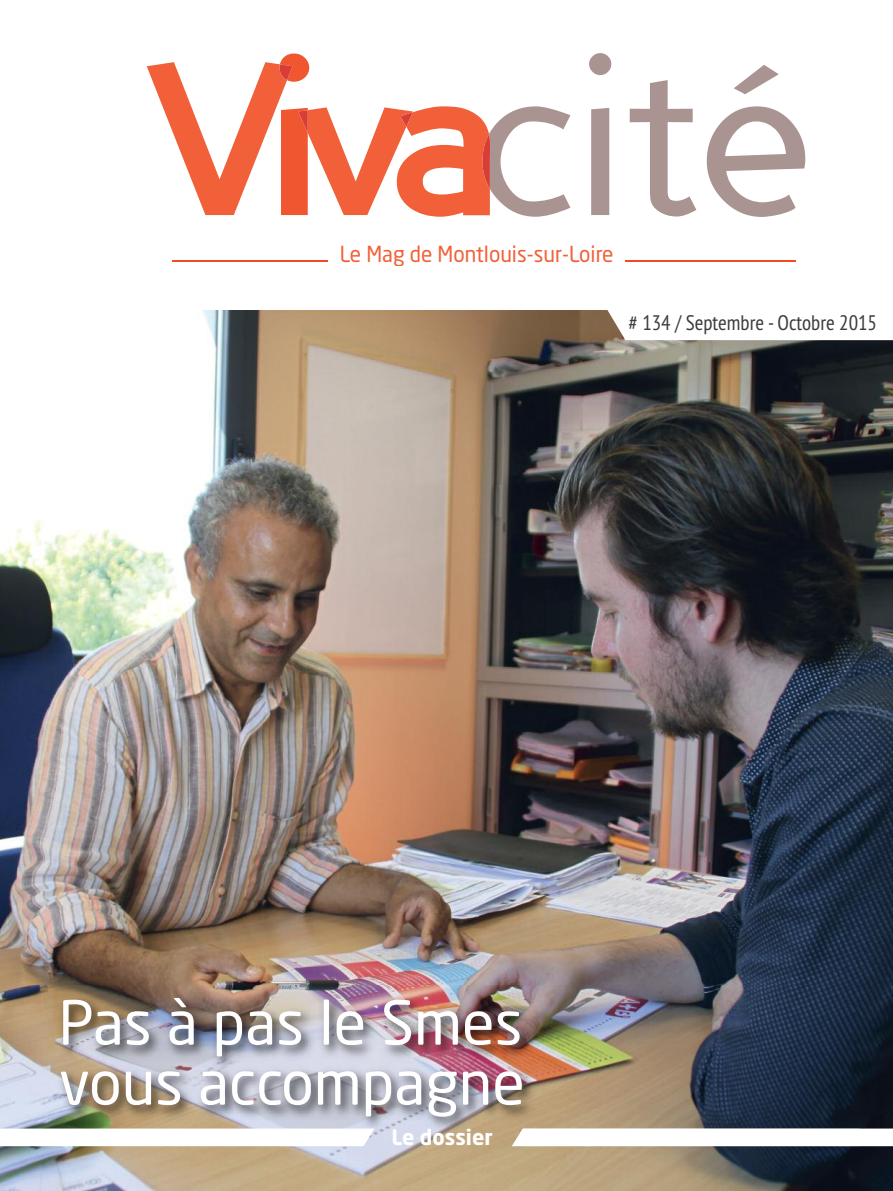
<style>
.page{position:relative;width:893px;height:1191px;background:#fff}
.page>*{position:absolute;margin:0;border:0;box-sizing:border-box;transform-origin:0 0}
.t1{font:60px/60px "Neo Sans Std";color:#fff}
.t2{font:21.9px "Neo Sans Std";color:#f16038;scale:.95 1}
.t3{font:condensed 21px "PT Sans";color:#3d3c3c}
.t4{font:700 21px "Neo Sans Std";color:#fff}
</style>
<div class="page">
<img style="left:0;top:311px;width:893px;height:880px">
<svg style="left:860px;top:1128px;width:33px;height:18px"></svg>
<img style="left:48px;top:985px;width:812px;height:162px">
<img style="left:512px;top:1128px;width:348px;height:18px">
<svg style="left:0;top:1128px;width:374px;height:18px"></svg>
<svg style="left:606px;top:310px;width:287px;height:30px"></svg>
<svg style="left:147px;top:53px;width:423px;height:164px"></svg>
<svg style="left:589px;top:53px;width:22px;height:22px"></svg>
<div style="left:591px;top:108px;width:18px;height:107px;background:#aa9492"></div>
<svg style="left:630px;top:80px;width:66px;height:136px"></svg>
<svg style="left:707px;top:106px;width:98px;height:111px"></svg>
<svg style="left:734px;top:65px;width:45px;height:29px"></svg>
<hr style="left:626px;top:260px;width:170px;height:1px;background:#ef4b29">
<hr style="left:173px;top:260px;width:155px;height:1px;background:#ef4b29">
<p class="t2" style="left:340px;top:245px;width:290px">Le Mag de Montlouis-sur-Loire</p>
<p class="t3" style="left:628px;top:309px;width:250px"># 134 / Septembre - Octobre 2015</p>
<p class="t1" style="left:59px;top:998px;width:468px">Pas à pas le Smes vous accompagne</p>
<p class="t4" style="left:391px;top:1128px;width:103px">Le dossier</p>
</div>
